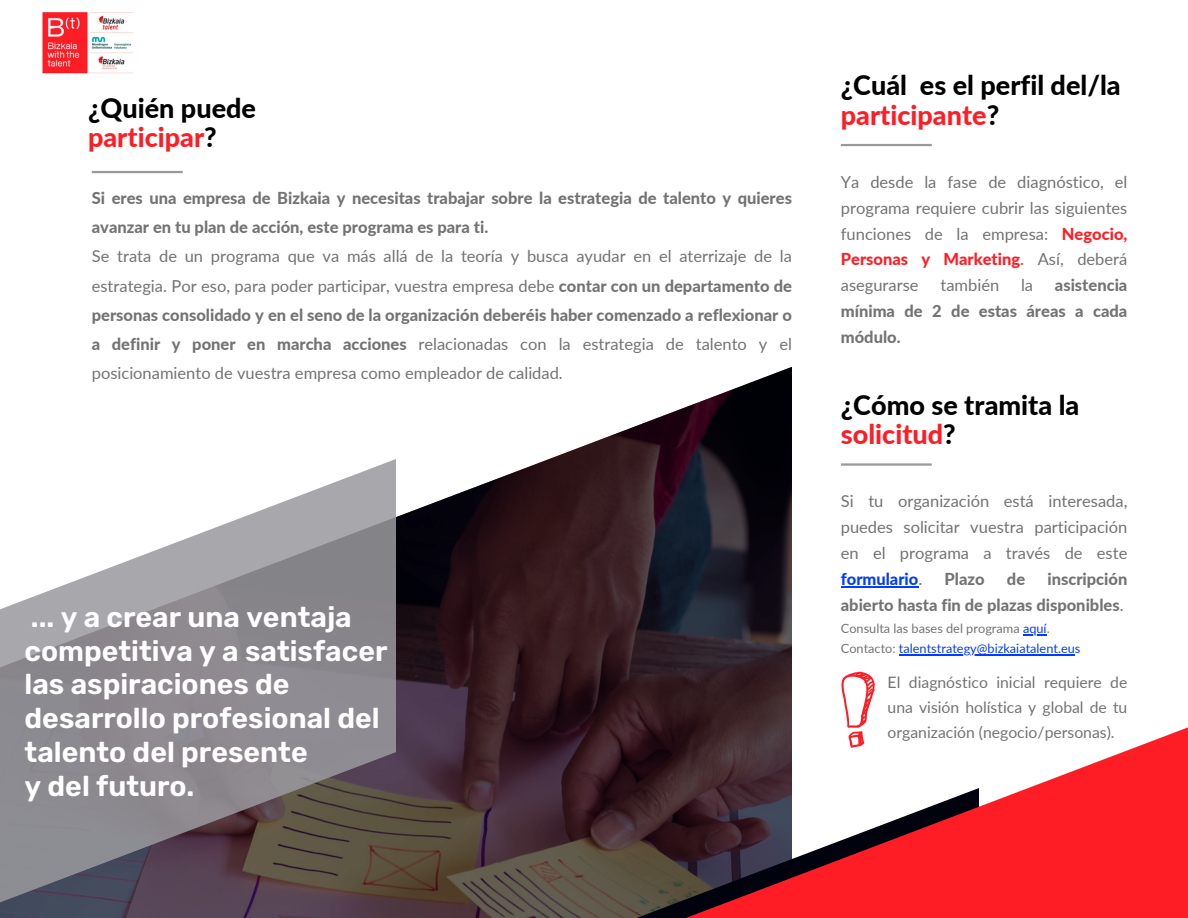
<style>
.page{position:relative;width:1188px;height:918px;background:#fff}
.page>*{position:absolute;margin:0;border:0;box-sizing:border-box;transform-origin:0 0}
.t1{font:600 28.5px/33.8px "Rubik";color:#fff}
.t2{font:800 27px/29.2px "Lato";color:#000}
.t3{font:800 16.5px/29.2px "Lato";color:#737373}
.t4{font:16.5px/25.8px "Lato";color:#737373;text-align:justify}
.t5{font:15.75px/24.8px "Lato";color:#737373;text-align:justify}
.t6{font:12.75px "Lato";color:#033cff}
.t7{font:12.75px "Lato";color:#737373}
.s1{color:#ff1d25}
.s2{font-weight:400}
.s3{font-weight:800;color:#ff1d25}
.s4{font-weight:800;color:#033cff}
.s5{color:#033cff}
.s6{color:#737373}
</style>
<div class="page">
<hr style="left:841px;top:144px;width:91px;height:2px;background:#9a999e">
<hr style="left:92px;top:171px;width:91px;height:2px;background:#9a999e">
<svg style="left:0;top:367px;width:792px;height:551px"></svg>
<svg style="left:488px;top:788px;width:188px;height:130px;background:#4e3e3a"></svg>
<svg style="left:676px;top:727px;width:512px;height:191px;fill:#ff1d25"></svg>
<svg style="left:0;top:459px;width:396px;height:443px;fill:#8e8b91"></svg>
<hr style="left:841px;top:463px;width:91px;height:3px;background:#9a999e">
<svg style="left:841px;top:672px;width:34px;height:76px"></svg>
<hr style="left:841px;top:586px;width:77px;height:1px;background:#033cff">
<svg style="left:1023px;top:634px;width:24px;height:1px"></svg>
<hr style="left:899px;top:654px;width:176px;height:1px;background:#033cff">
<img style="left:43px;top:12px;width:90px;height:61px">
<h1 class="t2" style="left:88px;top:93px;width:169px">¿Quién puede <span class="s1">participar</span>?</h1>
<p class="t3" style="left:92px;top:183px;width:702px">Si eres una empresa de Bizkaia y necesitas trabajar sobre la estrategia de talento y quieres avanzar en tu plan de acción, este programa es para ti.<br><span class="s2">Se trata de un programa que va más allá de la teoría y busca ayudar en el aterrizaje de la estrategia. Por eso, para poder participar, vuestra empresa debe</span> contar con un departamento de personas consolidado y en el seno de la organización deberéis haber comenzado a reflexionar o a definir y poner en marcha acciones <span class="s2">relacionadas con la estrategia de talento y el posicionamiento de vuestra empresa como empleador de calidad.</span></p>
<h2 class="t1" style="left:25px;top:600px;width:364px">... y a crear una ventaja competitiva y a satisfacer las aspiraciones de desarrollo profesional del talento del presente<br>y del futuro.</h2>
<h1 class="t2" style="left:841px;top:70px;width:281px">¿Cuál es el perfil del/la <span class="s1">participante</span>?</h1>
<p class="t4" style="left:841px;top:169px;width:288px">Ya desde la fase de diagnóstico, el programa requiere cubrir las siguientes funciones de la empresa: <span class="s3">Negocio, Personas y Marketing</span><span class="s1">.</span> Así, deberá asegurarse</p>
<p class="t3" style="left:841px;top:272px;width:288px;line-height:25.8px;text-align:justify;text-indent:214px">asistencia mínima de 2 de estas áreas a cada módulo.</p>
<p class="t4" style="left:941px;top:272px;width:60px">también</p>
<p class="t4" style="left:1021px;top:272px;width:14px">la</p>
<h2 class="t2" style="left:841px;top:390px;width:240px">¿Cómo se tramita la <span class="s1">solicitud</span>?</h2>
<p class="t4" style="left:841px;top:488px;width:288px">Si tu organización está interesada, puedes solicitar vuestra participación en el programa a través de este <span class="s4">formulario</span>.</p>
<p class="t3" style="left:841px;top:566px;width:288px;line-height:25.8px;text-align:right">inscripción<br>abierto hasta fin de plazas disponibles<span class="s2">.</span></p>
<p class="t3" style="left:945px;top:564px;width:42px">Plazo</p>
<p class="t3" style="left:1007px;top:564px;width:20px">de</p>
<h1 class="t7" style="left:841px;top:620px;width:210px">Consulta las bases del programa <span class="s5">aquí</span>.</h1>
<p class="t6" style="left:841px;top:641px;width:241px"><span class="s6">Contacto:</span> talentstrategy@bizkaiatalent.eus</p>
<h1 class="t5" style="left:888px;top:670px;width:241px">El diagnóstico inicial requiere de una visión holística y global de tu organización (negocio/personas).</h1>
</div>
